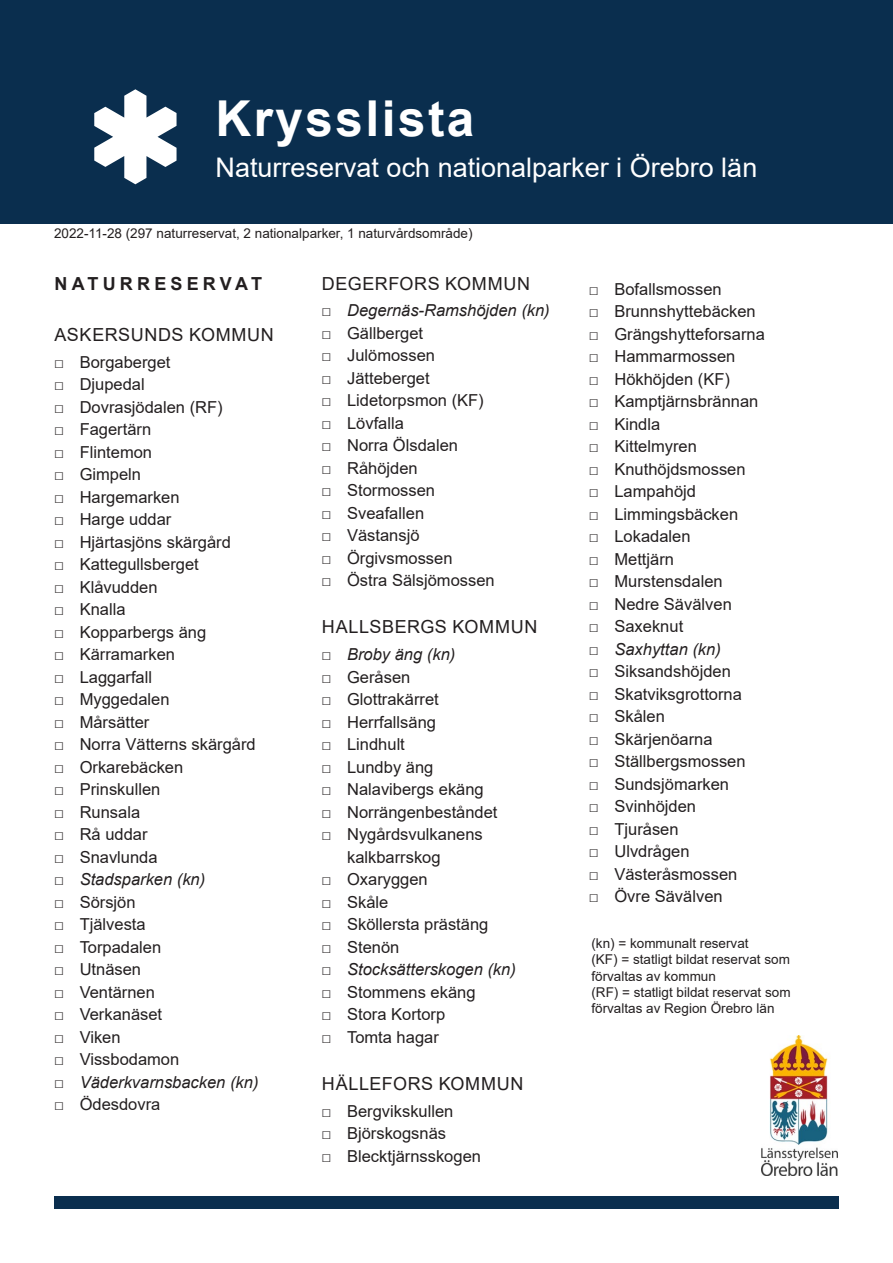
<style>
.page{position:relative;width:893px;height:1263px;background:#fff}
.page>*{position:absolute;margin:0;border:0;box-sizing:border-box;transform-origin:0 0}
.Sidrubrik{font:700 49.5px "Arial";letter-spacing:.05em;color:#fff}
.titelunderrubrik{font:27px "Arial";color:#fff}
.Kommun{font:18px "Arial";letter-spacing:.035em;color:#231f20}
.Skyddsform{font:700 18px "Arial";letter-spacing:.23em;color:#231f20}
.t1{font:16.5px/22.5px "Arial";color:#231f20}
.t2{font:italic 16.5px "Arial";color:#231f20}
.Faktatext{font:13.5px/16.2px "Arial";color:#231f20}
.s1{font-style:normal}
</style>
<div class="page">
<div style="left:0;top:0;width:893px;height:224px;background:#0a2e4e"></div>
<svg style="left:94px;top:89px;width:83px;height:95px"></svg>
<img style="left:761px;top:1035px;width:77px;height:140px">
<div style="left:54px;top:1196px;width:785px;height:13px;background:#0a2e4e"></div>
<h1 class="Sidrubrik" style="left:216px;top:84px;width:260px">Krysslista</h1>
<h1 class="titelunderrubrik" style="left:216px;top:149px;width:543px">Naturreservat och nationalparker i Örebro län</h1>
<p class="Faktatext" style="left:54px;top:225px;width:420px">2022-11-28 (297 naturreservat, 2 nationalparker, 1 naturvårdsområde)</p>
<h2 class="Skyddsform" style="left:54px;top:270px;width:209px">NATURRESERVAT</h2>
<h3 class="Kommun" style="left:54px;top:322px;width:221px">ASKERSUNDS KOMMUN</h3>
<p class="t1" style="left:54px;top:350px;width:118px">□ Borgaberget</p>
<p class="t1" style="left:54px;top:373px;width:92px">□ Djupedal</p>
<p class="t1" style="left:54px;top:395px;width:170px">□ Dovrasjödalen (RF)</p>
<p class="t1" style="left:54px;top:418px;width:99px">□ Fagertärn</p>
<p class="t1" style="left:54px;top:440px;width:99px">□ Flintemon</p>
<p class="t1" style="left:54px;top:463px;width:88px">□ Gimpeln</p>
<p class="t1" style="left:54px;top:485px;width:127px">□ Hargemarken</p>
<p class="t1" style="left:54px;top:508px;width:119px">□ Harge uddar</p>
<p class="t1" style="left:54px;top:530px;width:178px">□ Hjärtasjöns skärgård</p>
<p class="t1" style="left:54px;top:553px;width:146px">□ Kattegullsberget</p>
<p class="t1" style="left:54px;top:575px;width:105px">□ Klåvudden</p>
<p class="t1" style="left:54px;top:598px;width:73px">□ Knalla</p>
<p class="t1" style="left:54px;top:620px;width:154px">□ Kopparbergs äng</p>
<p class="t1" style="left:54px;top:643px;width:122px">□ Kärramarken</p>
<p class="t1" style="left:54px;top:665px;width:99px">□ Laggarfall</p>
<p class="t1" style="left:54px;top:688px;width:117px">□ Myggedalen</p>
<p class="t1" style="left:54px;top:710px;width:97px">□ Mårsätter</p>
<p class="t1" style="left:54px;top:733px;width:203px">□ Norra Vätterns skärgård</p>
<p class="t1" style="left:54px;top:755px;width:131px">□ Orkarebäcken</p>
<p class="t1" style="left:54px;top:778px;width:108px">□ Prinskullen</p>
<p class="t1" style="left:54px;top:800px;width:88px">□ Runsala</p>
<p class="t1" style="left:54px;top:823px;width:95px">□ Rå uddar</p>
<p class="t1" style="left:54px;top:845px;width:105px">□ Snavlunda</p>
<p class="t2" style="left:54px;top:869px;width:153px"><span class="s1">□</span> Stadsparken (kn)</p>
<p class="t1" style="left:54px;top:890px;width:83px">□ Sörsjön</p>
<p class="t1" style="left:54px;top:913px;width:93px">□ Tjälvesta</p>
<p class="t1" style="left:54px;top:935px;width:109px">□ Torpadalen</p>
<p class="t1" style="left:54px;top:958px;width:88px">□ Utnäsen</p>
<p class="t1" style="left:54px;top:980px;width:102px">□ Ventärnen</p>
<p class="t1" style="left:54px;top:1003px;width:110px">□ Verkanäset</p>
<p class="t1" style="left:54px;top:1025px;width:68px">□ Viken</p>
<p class="t1" style="left:54px;top:1048px;width:127px">□ Vissbodamon</p>
<p class="t2" style="left:54px;top:1071px;width:206px"><span class="s1">□</span> Väderkvarnsbacken (kn)</p>
<p class="t1" style="left:54px;top:1093px;width:108px">□ Ödesdovra</p>
<h3 class="Kommun" style="left:322px;top:271px;width:210px">DEGERFORS KOMMUN</h3>
<p class="t2" style="left:322px;top:300px;width:230px"><span class="s1">□</span> Degernäs-Ramshöjden (kn)</p>
<p class="t1" style="left:322px;top:322px;width:103px">□ Gällberget</p>
<p class="t1" style="left:322px;top:344px;width:115px">□ Julömossen</p>
<p class="t1" style="left:322px;top:367px;width:110px">□ Jätteberget</p>
<p class="t1" style="left:322px;top:389px;width:164px">□ Lidetorpsmon (KF)</p>
<p class="t1" style="left:322px;top:412px;width:84px">□ Lövfalla</p>
<p class="t1" style="left:322px;top:434px;width:138px">□ Norra Ölsdalen</p>
<p class="t1" style="left:322px;top:457px;width:98px">□ Råhöjden</p>
<p class="t1" style="left:322px;top:479px;width:115px">□ Stormossen</p>
<p class="t1" style="left:322px;top:502px;width:104px">□ Sveafallen</p>
<p class="t1" style="left:322px;top:524px;width:99px">□ Västansjö</p>
<p class="t1" style="left:322px;top:547px;width:132px">□ Örgivsmossen</p>
<p class="t1" style="left:322px;top:569px;width:175px">□ Östra Sälsjömossen</p>
<h3 class="Kommun" style="left:322px;top:615px;width:217px">HALLSBERGS KOMMUN</h3>
<p class="t2" style="left:322px;top:644px;width:135px"><span class="s1">□</span> Broby äng (kn)</p>
<p class="t1" style="left:322px;top:665px;width:90px">□ Geråsen</p>
<p class="t1" style="left:322px;top:688px;width:119px">□ Glottrakärret</p>
<p class="t1" style="left:322px;top:710px;width:116px">□ Herrfallsäng</p>
<p class="t1" style="left:322px;top:733px;width:85px">□ Lindhult</p>
<p class="t1" style="left:322px;top:755px;width:113px">□ Lundby äng</p>
<p class="t1" style="left:322px;top:778px;width:164px">□ Nalavibergs ekäng</p>
<p class="t1" style="left:322px;top:800px;width:177px">□ Norrängenbeståndet</p>
<p class="t1" style="left:347px;top:823px;width:137px;text-indent:-26px">□ Nygårdsvulkanens kalkbarrskog</p>
<p class="t1" style="left:322px;top:868px;width:108px">□ Oxaryggen</p>
<p class="t1" style="left:322px;top:890px;width:68px">□ Skåle</p>
<p class="t1" style="left:322px;top:913px;width:168px">□ Sköllersta prästäng</p>
<p class="t1" style="left:322px;top:935px;width:79px">□ Stenön</p>
<p class="t2" style="left:322px;top:959px;width:196px"><span class="s1">□</span> Stocksätterskogen (kn)</p>
<p class="t1" style="left:322px;top:980px;width:155px">□ Stommens ekäng</p>
<p class="t1" style="left:322px;top:1003px;width:125px">□ Stora Kortorp</p>
<p class="t1" style="left:322px;top:1025px;width:119px">□ Tomta hagar</p>
<h3 class="Kommun" style="left:322px;top:1071px;width:203px">HÄLLEFORS KOMMUN</h3>
<p class="t1" style="left:322px;top:1099px;width:133px">□ Bergvikskullen</p>
<p class="t1" style="left:322px;top:1122px;width:126px">□ Björskogsnäs</p>
<p class="t1" style="left:322px;top:1144px;width:161px">□ Blecktjärnsskogen</p>
<p class="t1" style="left:589px;top:278px;width:134px">□ Bofallsmossen</p>
<p class="t1" style="left:589px;top:300px;width:168px">□ Brunnshyttebäcken</p>
<p class="t1" style="left:589px;top:323px;width:177px">□ Grängshytteforsarna</p>
<p class="t1" style="left:589px;top:345px;width:148px">□ Hammarmossen</p>
<p class="t1" style="left:589px;top:368px;width:143px">□ Hökhöjden (KF)</p>
<p class="t1" style="left:589px;top:390px;width:171px">□ Kamptjärnsbrännan</p>
<p class="t1" style="left:589px;top:413px;width:73px">□ Kindla</p>
<p class="t1" style="left:589px;top:435px;width:110px">□ Kittelmyren</p>
<p class="t1" style="left:589px;top:458px;width:158px">□ Knuthöjdsmossen</p>
<p class="t1" style="left:589px;top:480px;width:109px">□ Lampahöjd</p>
<p class="t1" style="left:589px;top:503px;width:151px">□ Limmingsbäcken</p>
<p class="t1" style="left:589px;top:525px;width:103px">□ Lokadalen</p>
<p class="t1" style="left:589px;top:548px;width:87px">□ Mettjärn</p>
<p class="t1" style="left:589px;top:570px;width:135px">□ Murstensdalen</p>
<p class="t1" style="left:589px;top:593px;width:144px">□ Nedre Sävälven</p>
<p class="t1" style="left:589px;top:615px;width:96px">□ Saxeknut</p>
<p class="t2" style="left:589px;top:638px;width:133px"><span class="s1">□</span> Saxhyttan (kn)</p>
<p class="t1" style="left:589px;top:660px;width:143px">□ Siksandshöjden</p>
<p class="t1" style="left:589px;top:683px;width:154px">□ Skatviksgrottorna</p>
<p class="t1" style="left:589px;top:705px;width:77px">□ Skålen</p>
<p class="t1" style="left:589px;top:728px;width:125px">□ Skärjenöarna</p>
<p class="t1" style="left:589px;top:750px;width:158px">□ Ställbergsmossen</p>
<p class="t1" style="left:589px;top:773px;width:142px">□ Sundsjömarken</p>
<p class="t1" style="left:589px;top:795px;width:109px">□ Svinhöjden</p>
<p class="t1" style="left:589px;top:818px;width:91px">□ Tjuråsen</p>
<p class="t1" style="left:589px;top:840px;width:102px">□ Ulvdrågen</p>
<p class="t1" style="left:589px;top:863px;width:150px">□ Västeråsmossen</p>
<p class="t1" style="left:589px;top:885px;width:135px">□ Övre Sävälven</p>
<p class="Faktatext" style="left:591px;top:935px;width:201px">(kn) = kommunalt reservat<br>(KF) = statligt bildat reservat som förvaltas av kommun<br>(RF) = statligt bildat reservat som förvaltas av Region Örebro län</p>
</div>
